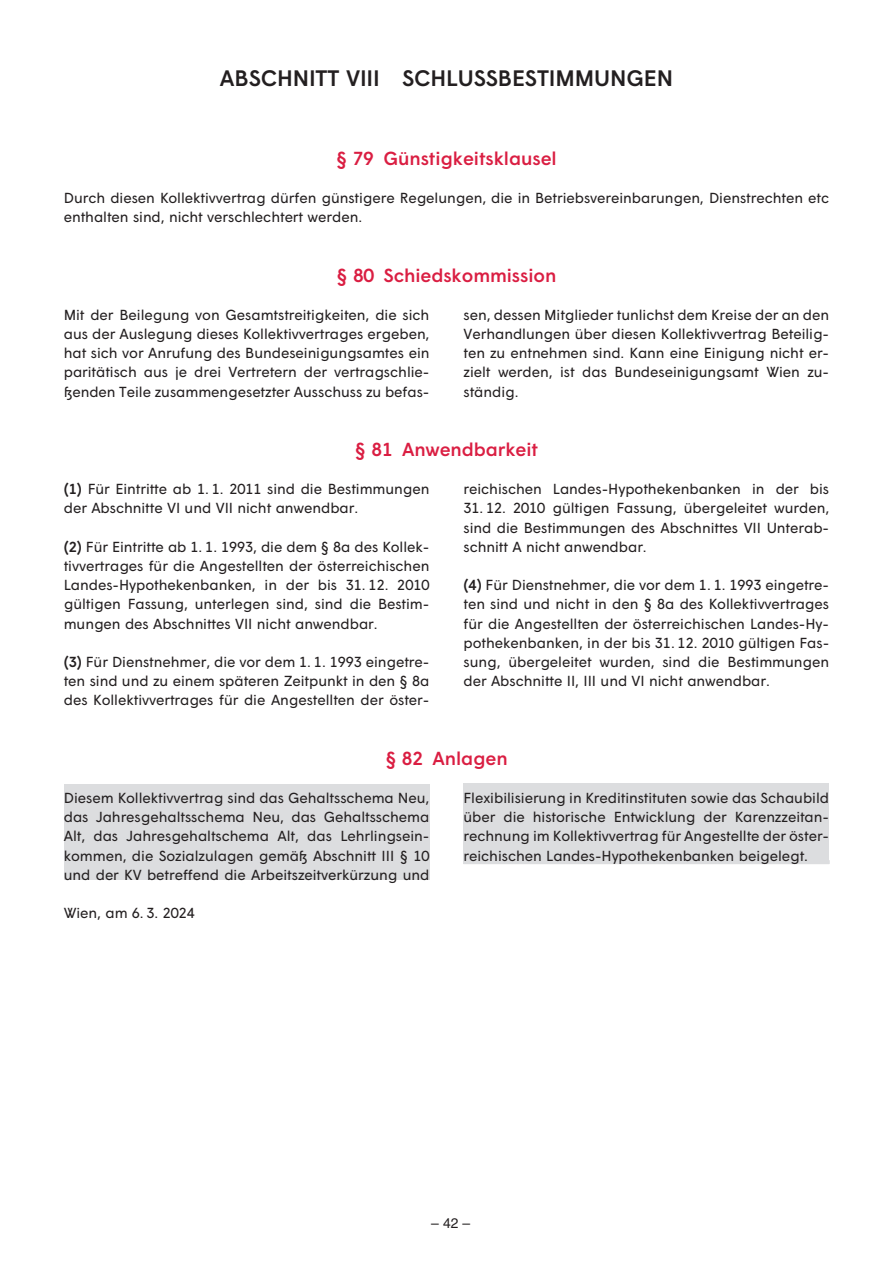
<style>
.page{position:relative;width:893px;height:1263px;background:#fff}
.page>*{position:absolute;margin:0;border:0;box-sizing:border-box;transform-origin:0 0}
.t1{font:22.35px "Adv O Tcb 864 b 7 f";color:#231f20}
.t2{font:18.9px "Adv O Tcb 864 b 7 f";color:#da1e42}
.t3{font:14.55px/19.2px "Adv OT972 d 6 cfc";color:#231f20;text-align:justify}
.t4{font:13.95px "Adv O Tda 51268 d";color:#231f20}
.s1{font-family:"Adv O Tcb 864 b 7 f"}
.s2{font-style:inherit}
</style>
<div class="page">
<div style="left:64px;top:784px;width:365px;height:96px;background:#dcdddf"></div>
<div style="left:463px;top:784px;width:366px;height:19px;background:#dcdddf"></div>
<div style="left:463px;top:803px;width:366px;height:19px;background:#dcdddf"></div>
<div style="left:463px;top:822px;width:366px;height:19px;background:#dcdddf"></div>
<div style="left:463px;top:841px;width:366px;height:23px;background:#dcdddf"></div>
<h1 class="t1" style="left:220px;top:70px;width:455px">ABSCHNITT VIII SCHLUSSBESTIMMUNGEN</h1>
<p class="t2" style="left:336px;top:151px;width:222px">§ 79 Günstigkeitsklausel</p>
<p class="t3" style="left:64px;top:190px;width:767px">Durch diesen Kollektivvertrag dürfen günstigere Regelungen, die in Betriebsvereinbarungen, Dienstrechten etc enthalten sind, nicht verschlechtert werden.</p>
<p class="t2" style="left:337px;top:268px;width:221px">§ 80 Schiedskommission</p>
<p class="t3" style="left:64px;top:307px;width:367px">Mit der Beilegung von Gesamtstreitigkeiten, die sich aus der Auslegung dieses Kollektivvertrages ergeben, hat sich vor Anrufung des Bundeseinigungsamtes ein paritätisch aus je drei Vertretern der vertragschlie&shy;ßenden Teile zusammengesetzter Ausschuss zu befas-</p>
<p class="t3" style="left:463px;top:307px;width:367px">sen, dessen Mitglieder tunlichst dem Kreise der an den Verhandlungen über diesen Kollektivvertrag Beteilig&shy;ten zu entnehmen sind. Kann eine Einigung nicht er&shy;zielt werden, ist das Bundeseinigungsamt Wien zu&shy;ständig.</p>
<p class="t2" style="left:355px;top:442px;width:185px">§ 81 Anwendbarkeit</p>
<p class="t3" style="left:64px;top:481px;width:367px"><span class="s1">(1)</span> Für Eintritte ab 1. 1. 2011 sind die Bestimmungen der Abschnitte VI und VII nicht anwendbar.</p>
<p class="t3" style="left:64px;top:538px;width:367px"><span class="s1">(2)</span> Für Eintritte ab 1. 1. 1993, die dem § 8a des Kollek&shy;tivvertrages für die Angestellten der österreichischen Landes-Hypothekenbanken, in der bis 31. 12. 2010 gültigen Fassung, unterlegen sind, sind die Bestim&shy;mungen des Abschnittes VII nicht anwendbar.</p>
<p class="t3" style="left:64px;top:654px;width:367px"><span class="s1">(3)</span> Für Dienstnehmer, die vor dem 1. 1. 1993 eingetre&shy;ten sind und zu einem späteren Zeitpunkt in den § 8a des Kollektivvertrages für die Angestellten der öster-</p>
<p class="t3" style="left:463px;top:481px;width:367px">reichischen Landes-Hypothekenbanken in der bis</p>
<p class="t3" style="left:463px;top:500px;width:367px">31. 12. 2010 gültigen Fassung, übergeleitet wurden, sind die Bestimmungen des Abschnittes VII Unterab&shy;schnitt A nicht anwendbar.</p>
<p class="t3" style="left:463px;top:577px;width:367px"><span class="s1">(4)</span> Für Dienstnehmer, die vor dem 1. 1. 1993 eingetre&shy;ten sind und nicht in den § 8a des Kollektivvertrages für die Angestellten der österreichischen Landes-Hy&shy;pothekenbanken, in der bis 31. 12. 2010 gültigen Fas&shy;sung, übergeleitet wurden, sind die Bestimmungen der Abschnitte II, III und VI nicht anwendbar.</p>
<p class="t2" style="left:385px;top:751px;width:124px">§ 82 Anlagen</p>
<p class="t3" style="left:64px;top:790px;width:367px">Diesem Kollektivvertrag sind das Gehaltsschema Neu, das Jahresgehaltsschema Neu, das Gehaltsschema Alt, das Jahresgehaltschema Alt, das Lehrlingsein&shy;kommen, die Sozialzulagen gemäß Abschnitt III § 10 und der KV betreffend die Arbeitszeitverkürzung und</p>
<p class="t3" style="left:463px;top:790px;width:367px">Flexibilisierung in Kreditinstituten sowie das Schaubild über die historische Entwicklung der Karenzzeitan&shy;rechnung im Kollektivvertrag für Angestellte der öster&shy;reichischen Landes-Hypothekenbanken beigelegt.</p>
<p class="t3" style="left:64px;top:905px;width:133px">Wien, am 6. 3. 2024</p>
<p class="t4" style="left:431px;top:1218px;width:41px">–<span class="s2">42</span>–</p>
</div>
